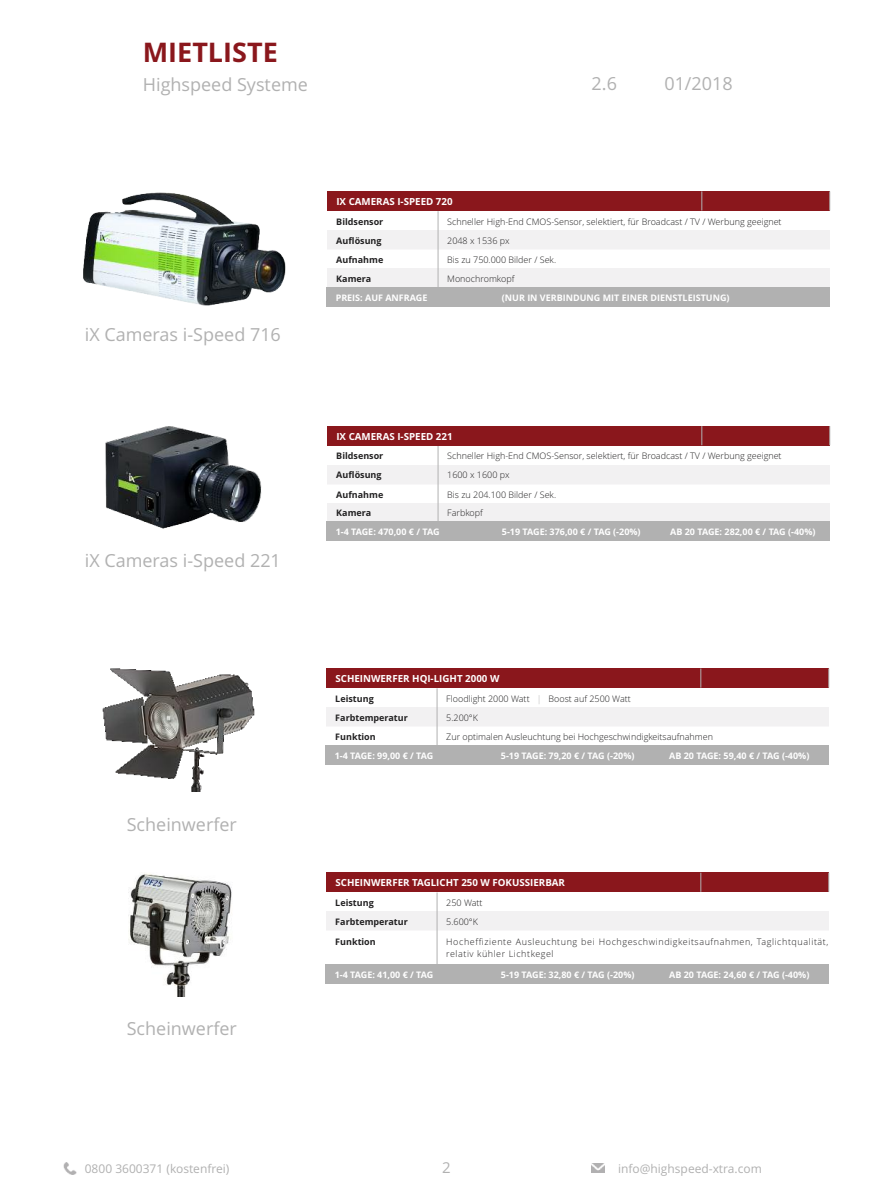
<style>
.page{position:relative;width:893px;height:1191px;background:#fff}
.page>*{position:absolute;margin:0;border:0;box-sizing:border-box;transform-origin:0 0}
.t1{font:700 27px "Open Sans";color:#8a171c}
.t2{font:18px "Open Sans";color:#b1b1b1}
.t3{font:15px "Open Sans";color:#b1b1b1}
.t4{font:12px "Open Sans";color:#b1b1b1}
.t5{font:700 9.75px "Open Sans";color:#fff}
.t6{font:300 9px "Open Sans";color:#212021}
.t7{font:700 9px "Open Sans";color:#fff}
.t8{font:700 9px "Open Sans";color:#212021}
.t9{font:300 9px/12px "Open Sans";letter-spacing:.065em;color:#212021}
.t10{font:700 9px "Open Sans";letter-spacing:-.02em;color:#fff}
.s1{color:#b1b1b1}
</style>
<div class="page">
<svg style="left:64px;top:1162px;width:12px;height:12px"></svg>
<svg style="left:591px;top:1163px;width:13px;height:9px"></svg>
<div style="left:327px;top:465px;width:111px;height:19px;background:#f2f1f2"></div>
<div style="left:438px;top:465px;width:391px;height:19px;background:#f2f1f2"></div>
<div style="left:327px;top:503px;width:111px;height:19px;background:#f2f1f2"></div>
<div style="left:438px;top:503px;width:391px;height:19px;background:#f2f1f2"></div>
<hr style="left:438px;top:446px;width:1px;height:76px;background:#b1b1b1">
<div style="left:327px;top:426px;width:375px;height:19px;background:#8a171c"></div>
<div style="left:702px;top:426px;width:128px;height:19px;background:#8a171c"></div>
<svg style="left:702px;top:426px;width:1px;height:19px"></svg>
<svg style="left:829px;top:426px;width:1px;height:19px"></svg>
<div style="left:327px;top:522px;width:166px;height:19px;background:#b1b1b1"></div>
<div style="left:493px;top:522px;width:168px;height:19px;background:#b1b1b1"></div>
<div style="left:661px;top:522px;width:169px;height:19px;background:#b1b1b1"></div>
<img style="left:105px;top:426px;width:157px;height:103px">
<div style="left:327px;top:230px;width:111px;height:19px;background:#f2f1f2"></div>
<div style="left:438px;top:230px;width:391px;height:19px;background:#f2f1f2"></div>
<div style="left:327px;top:268px;width:111px;height:20px;background:#f2f1f2"></div>
<div style="left:438px;top:268px;width:391px;height:20px;background:#f2f1f2"></div>
<hr style="left:438px;top:211px;width:1px;height:77px;background:#b1b1b1">
<div style="left:327px;top:191px;width:375px;height:19px;background:#8a171c"></div>
<div style="left:702px;top:191px;width:128px;height:19px;background:#8a171c"></div>
<svg style="left:702px;top:191px;width:1px;height:19px"></svg>
<svg style="left:829px;top:191px;width:1px;height:19px"></svg>
<div style="left:327px;top:287px;width:166px;height:19px;background:#b1b1b1"></div>
<div style="left:493px;top:287px;width:336px;height:19px;background:#b1b1b1"></div>
<svg style="left:829px;top:287px;width:1px;height:19px"></svg>
<img style="left:83px;top:192px;width:203px;height:114px">
<div style="left:326px;top:707px;width:111px;height:19px;background:#f2f1f2"></div>
<div style="left:437px;top:707px;width:391px;height:19px;background:#f2f1f2"></div>
<hr style="left:437px;top:688px;width:1px;height:57px;background:#b1b1b1">
<div style="left:326px;top:668px;width:375px;height:19px;background:#8a171c"></div>
<div style="left:701px;top:668px;width:128px;height:19px;background:#8a171c"></div>
<svg style="left:701px;top:668px;width:1px;height:19px"></svg>
<svg style="left:828px;top:668px;width:1px;height:19px"></svg>
<div style="left:326px;top:745px;width:166px;height:19px;background:#b1b1b1"></div>
<div style="left:492px;top:745px;width:168px;height:19px;background:#b1b1b1"></div>
<div style="left:660px;top:745px;width:169px;height:19px;background:#b1b1b1"></div>
<img style="left:103px;top:668px;width:151px;height:124px">
<div style="left:326px;top:911px;width:111px;height:19px;background:#f2f1f2"></div>
<div style="left:437px;top:911px;width:391px;height:19px;background:#f2f1f2"></div>
<hr style="left:437px;top:892px;width:1px;height:72px;background:#b1b1b1">
<div style="left:326px;top:872px;width:375px;height:19px;background:#8a171c"></div>
<div style="left:701px;top:872px;width:128px;height:19px;background:#8a171c"></div>
<svg style="left:701px;top:872px;width:1px;height:19px"></svg>
<svg style="left:828px;top:872px;width:1px;height:19px"></svg>
<div style="left:326px;top:964px;width:166px;height:19px;background:#b1b1b1"></div>
<div style="left:492px;top:964px;width:168px;height:19px;background:#b1b1b1"></div>
<div style="left:660px;top:964px;width:169px;height:19px;background:#b1b1b1"></div>
<img style="left:128px;top:873px;width:104px;height:123px">
<h1 class="t1" style="left:143px;top:37px;width:136px">MIETLISTE</h1>
<h2 class="t2" style="left:143px;top:74px;width:167px">Highspeed Systeme</h2>
<h2 class="t2" style="left:592px;top:73px;width:27px">2.6</h2>
<h2 class="t2" style="left:664px;top:73px;width:70px">01/2018</h2>
<p class="t5" style="left:336px;top:196px;width:118px">IX CAMERAS I-SPEED 720</p>
<p class="t8" style="left:336px;top:216px;width:49px">BILDSENSOR</p>
<p class="t6" style="left:447px;top:216px;width:336px">Schneller High-End CMoS-Sensor, selektiert, für Broadcast / tV / Werbung geeignet</p>
<p class="t8" style="left:336px;top:235px;width:47px">AUFLÖSUNG</p>
<p class="t6" style="left:447px;top:235px;width:64px">2048 x 1536 px</p>
<p class="t8" style="left:336px;top:254px;width:49px">AUFNAHME</p>
<p class="t6" style="left:447px;top:254px;width:110px">Bis zu 750.000 Bilder / Sek.</p>
<p class="t8" style="left:336px;top:273px;width:36px">KAMERA</p>
<p class="t6" style="left:447px;top:273px;width:69px">Monochromkopf</p>
<h2 class="t2" style="left:85px;top:324px;width:198px">iX Cameras i-Speed 716</h2>
<h2 class="t2" style="left:85px;top:551px;width:198px">iX Cameras i-Speed 221</h2>
<h2 class="t2" style="left:127px;top:814px;width:112px">Scheinwerfer</h2>
<h2 class="t2" style="left:127px;top:1018px;width:112px">Scheinwerfer</h2>
<p class="t7" style="left:336px;top:292px;width:93px">PREIS: AUF ANFRAGE</p>
<p class="t7" style="left:502px;top:292px;width:229px">(NUR IN VERBINDUNG MIT EINER DIENSTLEISTUNG)</p>
<p class="t5" style="left:336px;top:430px;width:118px">IX CAMERAS I-SPEED 221</p>
<p class="t8" style="left:336px;top:451px;width:49px">BILDSENSOR</p>
<p class="t6" style="left:447px;top:451px;width:336px">Schneller High-End CMoS-Sensor, selektiert, für Broadcast / tV / Werbung geeignet</p>
<p class="t8" style="left:336px;top:470px;width:47px">AUFLÖSUNG</p>
<p class="t6" style="left:447px;top:470px;width:64px">1600 x 1600 px</p>
<p class="t8" style="left:336px;top:489px;width:49px">AUFNAHME</p>
<p class="t6" style="left:447px;top:489px;width:110px">Bis zu 204.100 Bilder / Sek.</p>
<p class="t8" style="left:336px;top:508px;width:36px">KAMERA</p>
<p class="t6" style="left:447px;top:508px;width:37px">Farbkopf</p>
<p class="t7" style="left:336px;top:527px;width:105px">1-4 TAGE: 470,00 € / TAG</p>
<p class="t7" style="left:502px;top:527px;width:140px">5-19 TAGE: 376,00 € / TAG (-20%)</p>
<p class="t7" style="left:670px;top:527px;width:147px">AB 20 TAGE: 282,00 € / TAG (-40%)</p>
<p class="t5" style="left:335px;top:673px;width:166px">SCHEINWERFER HQI-LIGHT 2000 W</p>
<p class="t8" style="left:335px;top:693px;width:40px">LEISTUNG</p>
<p class="t6" style="left:446px;top:693px;width:186px">Floodlight 2000 Watt <span class="s1">|</span> Boost auf 2500 Watt</p>
<p class="t8" style="left:335px;top:712px;width:74px">FARBTEMPERATUR</p>
<p class="t6" style="left:446px;top:712px;width:33px">5.200°K</p>
<p class="t8" style="left:335px;top:731px;width:42px">FUNKTION</p>
<p class="t6" style="left:446px;top:731px;width:268px">Zur optimalen Ausleuchtung bei Hochgeschwindigkeitsaufnahmen</p>
<p class="t10" style="left:335px;top:750px;width:100px">1-4 TAGE: 99,00 € / TAG</p>
<p class="t7" style="left:501px;top:750px;width:135px">5-19 TAGE: 79,20 € / TAG (-20%)</p>
<p class="t7" style="left:669px;top:750px;width:142px">AB 20 TAGE: 59,40 € / TAG (-40%)</p>
<p class="t5" style="left:335px;top:877px;width:231px">SCHEINWERFER TAGLICHT 250 W FOKUSSIERBAR</p>
<p class="t8" style="left:335px;top:897px;width:40px">LEISTUNG</p>
<p class="t6" style="left:446px;top:897px;width:38px">250 Watt</p>
<p class="t8" style="left:335px;top:916px;width:74px">FARBTEMPERATUR</p>
<p class="t6" style="left:446px;top:916px;width:33px">5.600°K</p>
<p class="t8" style="left:335px;top:937px;width:42px">FUNKTION</p>
<p class="t9" style="left:446px;top:936px;width:384px">Hocheffiziente Ausleuchtung bei Hochgeschwindigkeitsaufnahmen, taglichtqualität, relativ kühler Lichtkegel</p>
<p class="t10" style="left:335px;top:969px;width:100px">1-4 TAGE: 41,00 € / TAG</p>
<p class="t7" style="left:501px;top:969px;width:135px">5-19 TAGE: 32,80 € / TAG (-20%)</p>
<p class="t7" style="left:669px;top:969px;width:142px">AB 20 TAGE: 24,60 € / TAG (-40%)</p>
<h3 class="t4" style="left:85px;top:1161px;width:146px">0800 3600371 (kostenfrei)</h3>
<h3 class="t3" style="left:442px;top:1159px;width:10px">2</h3>
<h3 class="t4" style="left:618px;top:1161px;width:145px">info@highspeed-xtra.com</h3>
</div>
